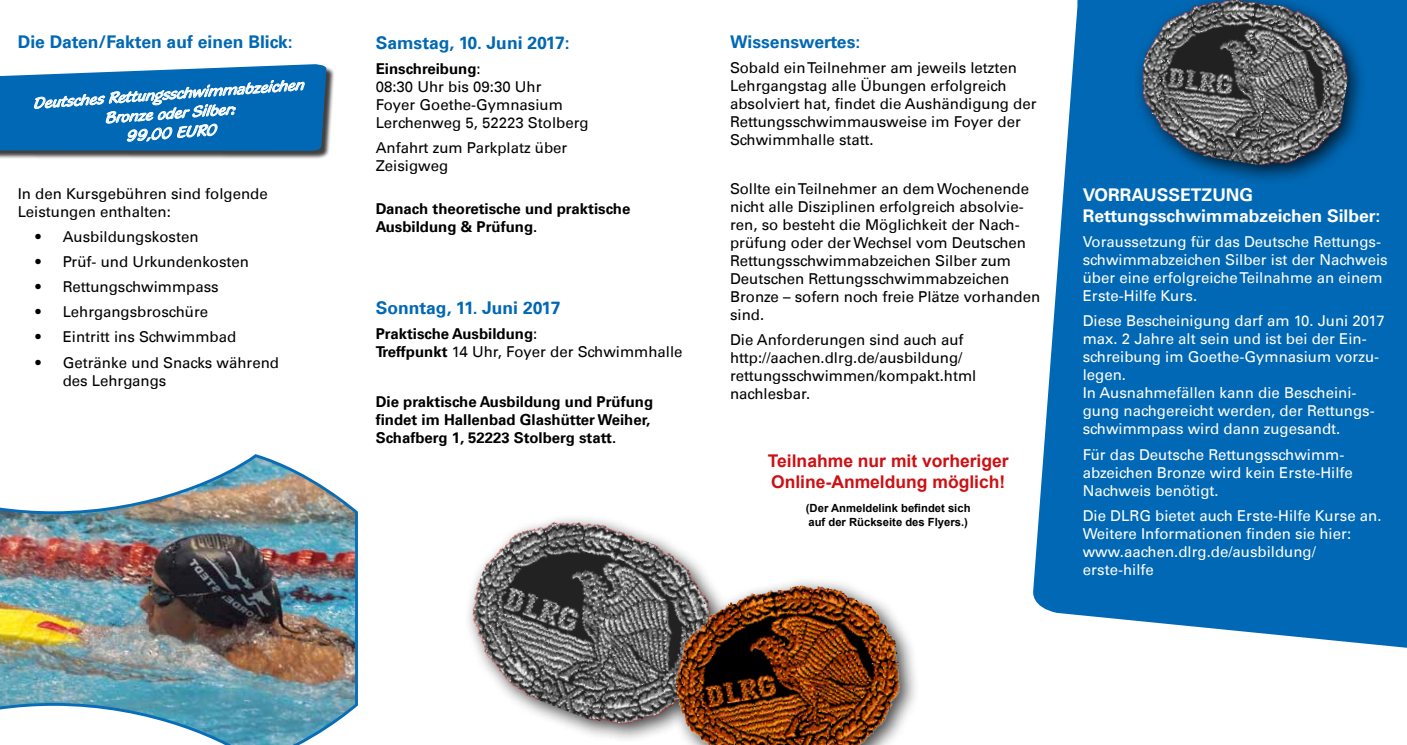
<style>
.page{position:relative;width:1407px;height:745px;background:#fff}
.page>*{position:absolute;margin:0;border:0;box-sizing:border-box;transform-origin:0 0}
.t1{font:700 17.5px "DLRG Univers";color:#0068b4}
.t2{font:700 17.5px/21px "Arial";color:#cd1013}
.t3{font:700 17.5px/21px "DLRG Univers";color:#fff}
.t4{font:16.25px/19.5px "Blacklight D";color:#fff;text-align:center}
.t5{font:15px/18px "DLRG Univers";color:#000}
.t6{font:15px/18px "DLRG Univers";color:#fff}
.t7{font:700 15px/18px "DLRG Univers";color:#000}
.t8{font:700 11.25px/13.5px "Arial";color:#000}
.s1{font-weight:700}
.s2{font-weight:400}
</style>
<div class="page">
<svg style="left:1033px;top:0;width:374px;height:648px;fill:#0068b4"></svg>
<div style="left:1132px;top:0;width:236px;height:185px;background:#000;opacity:.75"></div>
<img style="left:1131px;top:0;width:226px;height:176px">
<img style="left:0;top:454px;width:358px;height:290px">
<img style="left:468px;top:518px;width:235px;height:221px">
<div style="left:666px;top:575px;width:254px;height:169px;background:#000;opacity:.75"></div>
<img style="left:663px;top:572px;width:248px;height:172px">
<div style="left:0;top:65px;width:335px;height:94px;background:#000;opacity:.75"></div>
<svg style="left:0;top:64px;width:326px;height:87px"></svg>
<p class="t1" style="left:18px;top:32px;width:276px">Die Daten/Fakten auf einen Blick:</p>
<p class="t4" style="left:33px;top:93px;width:273px;rotate:-4deg">Deutsches Rettungsschwimmabzeichen<br>Bronze oder Silber:<br>99,00 EURO</p>
<p class="t5" style="left:18px;top:184px;width:252px">In den Kursgebühren sind folgende<br>Leistungen enthalten:</p>
<p class="t5" style="left:35px;top:227px;width:165px">• Ausbildungskosten</p>
<p class="t5" style="left:35px;top:253px;width:215px">• Prüf- und Urkundenkosten</p>
<p class="t5" style="left:35px;top:278px;width:185px">• Rettungschwimmpass</p>
<p class="t5" style="left:35px;top:303px;width:174px">• Lehrgangsbroschüre</p>
<p class="t5" style="left:35px;top:328px;width:202px">• Eintritt ins Schwimmbad</p>
<p class="t5" style="left:63px;top:353px;width:218px;text-indent:-27px">• Getränke und Snacks während des Lehrgangs</p>
<p class="t1" style="left:376px;top:32px;width:196px">Samstag, 10. Juni 2017:</p>
<p class="t5" style="left:376px;top:60px;width:215px"><span class="s1">Einschreibung</span>:<br>08:30 Uhr bis 09:30 Uhr<br>Foyer Goethe-Gymnasium<br>Lerchenweg 5, 52223 Stolberg</p>
<p class="t5" style="left:376px;top:139px;width:193px">Anfahrt zum Parkplatz über<br>Zeisigweg</p>
<p class="t7" style="left:376px;top:200px;width:256px">Danach theoretische und praktische<br>Ausbildung &amp; Prüfung.</p>
<p class="t1" style="left:376px;top:297px;width:186px">Sonntag, 11. Juni 2017</p>
<p class="t7" style="left:376px;top:324px;width:308px">Praktische Ausbildung<span class="s2">:<br></span>Treffpunkt <span class="s2">14 Uhr, Foyer der Schwimmhalle</span></p>
<p class="t7" style="left:376px;top:392px;width:279px">Die praktische Ausbildung und Prüfung findet im Hallenbad Glashütter Weiher,<br>Schafberg 1, 52223 Stolberg statt.</p>
<p class="t1" style="left:730px;top:32px;width:132px">Wissenswertes:</p>
<p class="t5" style="left:730px;top:59px;width:308px">Sobald ein Teilnehmer am jeweils letzten Lehrgangstag alle Übungen erfolgreich absolviert hat, findet die Aushändigung der Rettungsschwimmausweise im Foyer der Schwimmhalle statt.</p>
<p class="t5" style="left:730px;top:180px;width:312px">Sollte ein Teilnehmer an dem Wochenende nicht alle Disziplinen erfolgreich absolvie&shy;ren, so besteht die Möglichkeit der Nach&shy;prüfung oder der Wechsel vom Deutschen Rettungsschwimmabzeichen Silber zum Deutschen Rettungsschwimmabzeichen Bronze – sofern noch freie Plätze vorhanden sind.</p>
<p class="t5" style="left:730px;top:331px;width:248px">Die Anforderungen sind auch auf http://aachen.dlrg.de/ausbildung/ rettungsschwimmen/kompakt.html nachlesbar.</p>
<p class="t2" style="left:768px;top:450px;width:242px">Teilnahme nur mit vorheriger<br>Online-Anmeldung möglich!</p>
<p class="t8" style="left:806px;top:501px;width:166px">(Der Anmeldelink befindet sich auf der Rückseite des Flyers.)</p>
<p class="t3" style="left:1082px;top:184px;width:299px">VORRAUSSETZUNG<br>Rettungsschwimmabzeichen Silber:</p>
<p class="t6" style="left:1082px;top:233px;width:306px">Voraussetzung für das Deutsche Rettungs&shy;schwimmabzeichen Silber ist der Nachweis über eine erfolgreiche Teilnahme an einem Erste-Hilfe Kurs.</p>
<p class="t6" style="left:1082px;top:312px;width:304px">Diese Bescheinigung darf am 10. Juni 2017 max. 2 Jahre alt sein und ist bei der Ein&shy;schreibung im Goethe-Gymnasium vorzu&shy;legen.<br>In Ausnahmefällen kann die Bescheini&shy;gung nachgereicht werden, der Rettungs&shy;schwimmpass wird dann zugesandt.</p>
<p class="t6" style="left:1082px;top:445px;width:272px">Für das Deutsche Rettungsschwimm&shy;abzeichen Bronze wird kein Erste-Hilfe<br>Nachweis benötigt.</p>
<p class="t6" style="left:1082px;top:506px;width:300px">Die DLRG bietet auch Erste-Hilfe Kurse an.<br>Weitere Informationen finden sie hier: www.aachen.dlrg.de/ausbildung/ erste-hilfe</p>
</div>
